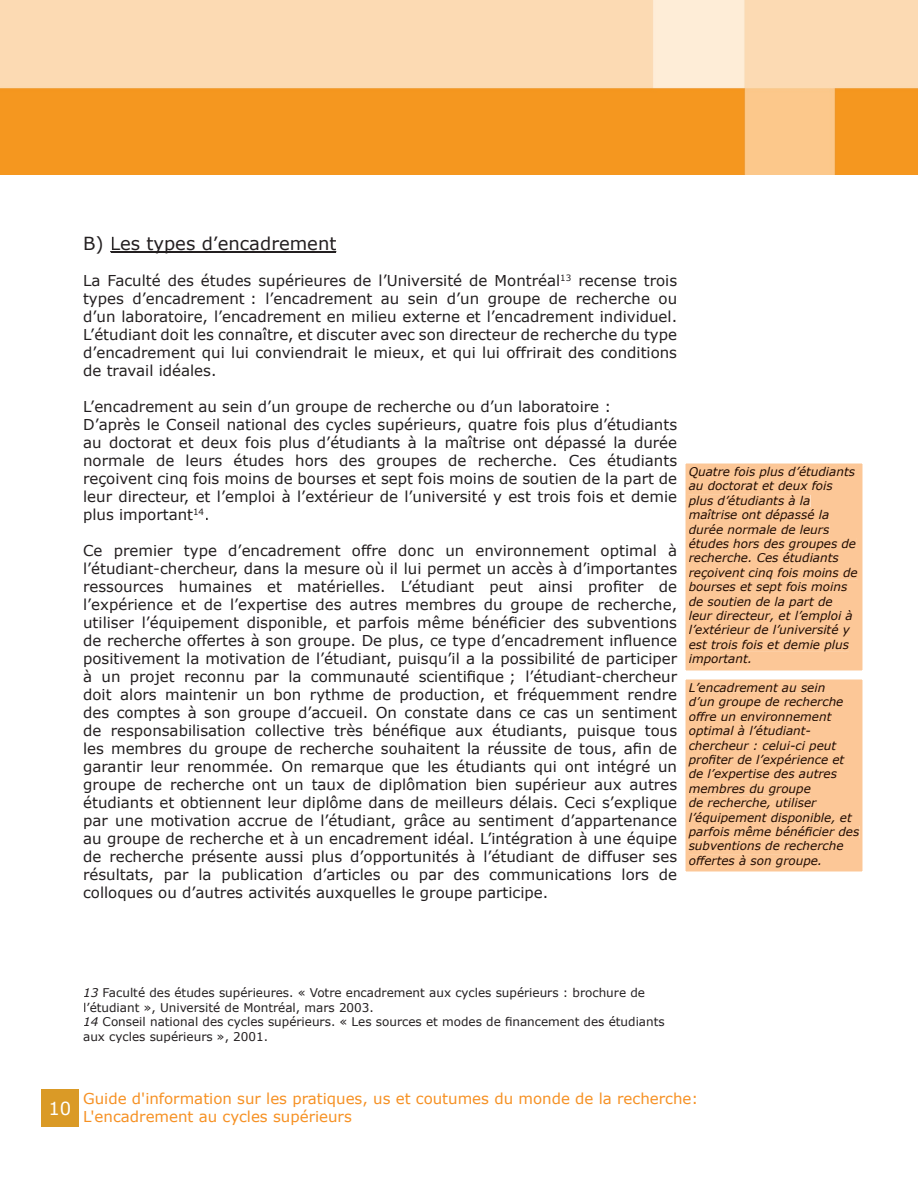
<style>
.page{position:relative;width:918px;height:1188px;background:#fff}
.page>*{position:absolute;margin:0;border:0;box-sizing:border-box;transform-origin:0 0}
.t1{font:18px "Verdana";color:#231f20}
.t2{font:18px "Verdana";color:#fff}
.t3{font:15px/18px "Verdana";color:#231f20;text-align:justify}
.t4{font:15px/18px "Verdana";color:#f69124}
.t5{font:italic 12px/14.4px "Verdana";color:#200b01}
.t6{font:12px/14.4px "Verdana";color:#231f20}
.s1{font-style:italic}
</style>
<div class="page">
<img style="left:0;top:0;width:917px;height:174px">
<hr style="left:112px;top:251px;width:224px;height:1px;background:#231f20">
<div style="left:41px;top:1089px;width:38px;height:37px;background:#da9a26"></div>
<div style="left:685px;top:463px;width:178px;height:208px;background:#fcc797"></div>
<div style="left:685px;top:679px;width:178px;height:193px;background:#fcc797"></div>
<img style="left:917px;top:0;width:1px;height:174px">
<p class="t1" style="left:83px;top:232px;width:255px">B) Les types d’encadrement</p>
<p class="t3" style="left:83px;top:271px;width:596px">La Faculté des études supérieures de l’Université de Montréal<sup>13</sup> recense trois types d’encadrement : l’encadrement au sein d’un groupe de recherche ou d’un laboratoire, l’encadrement en milieu externe et l’encadrement individuel.<br>L’étudiant doit les connaître, et discuter avec son directeur de recherche du type d’encadrement qui lui conviendrait le mieux, et qui lui offrirait des conditions de travail idéales.</p>
<p class="t3" style="left:83px;top:397px;width:596px;text-align:left">L’encadrement au sein d’un groupe de recherche ou d’un laboratoire :<br>D’après le Conseil national des cycles supérieurs, quatre fois plus d’étudiants au doctorat et deux fois plus d’étudiants à la maîtrise ont dépassé la durée normale de leurs études hors des groupes de recherche. Ces étudiants reçoivent cinq fois moins de bourses et sept fois moins de soutien de la part de leur directeur, et l’emploi à l’extérieur de l’université y est trois fois et demie plus important<sup>14</sup>.</p>
<p class="t3" style="left:83px;top:541px;width:596px">Ce premier type d’encadrement offre donc un environnement optimal à l’étudiant-chercheur, dans la mesure où il lui permet un accès à d’importantes ressources humaines et matérielles. L’étudiant peut ainsi profiter de l’expérience et de l’expertise des autres membres du groupe de recherche, utiliser l’équipement disponible, et parfois même bénéficier des subventions de recherche offertes à son groupe. De plus, ce type d’encadrement influence positivement la motivation de l’étudiant, puisqu’il a la possibilité de participer à un projet reconnu par la communauté scientifique ; l’étudiant-chercheur doit alors maintenir un bon rythme de production, et fréquemment rendre des comptes à son groupe d’accueil. On constate dans ce cas un sentiment de responsabilisation collective très bénéfique aux étudiants, puisque tous les membres du groupe de recherche souhaitent la réussite de tous, afin de garantir leur renommée. On remarque que les étudiants qui ont intégré un groupe de recherche ont un taux de diplômation bien supérieur aux autres étudiants et obtiennent leur diplôme dans de meilleurs délais. Ceci s’explique par une motivation accrue de l’étudiant, grâce au sentiment d’appartenance au groupe de recherche et à un encadrement idéal. L’intégration à une équipe de recherche présente aussi plus d’opportunités à l’étudiant de diffuser ses résultats, par la publication d’articles ou par des communications lors de colloques ou d’autres activités auxquelles le groupe participe.</p>
<p class="t5" style="left:689px;top:464px;width:170px">Quatre fois plus d’étudiants au doctorat et deux fois plus d’étudiants à la maîtrise ont dépassé la durée normale de leurs études hors des groupes de recherche. Ces étudiants reçoivent cinq fois moins de bourses et sept fois moins de soutien de la part de leur directeur, et l’emploi à l’extérieur de l’université y est trois fois et demie plus important.</p>
<p class="t5" style="left:689px;top:680px;width:172px">L’encadrement au sein<br>d’un groupe de recherche offre un environnement optimal à l’étudiant&shy;chercheur : celui-ci peut profiter de l’expérience et de l’expertise des autres membres du groupe<br>de recherche, utiliser l’équipement disponible, et parfois même bénéficier des subventions de recherche offertes à son groupe.</p>
<p class="t6" style="left:83px;top:985px;width:583px"><span class="s1">13</span> Faculté des études supérieures. « Votre encadrement aux cycles supérieurs : brochure de l’étudiant », Université de Montréal, mars 2003.<br><span class="s1">14</span> Conseil national des cycles supérieurs. « Les sources et modes de financement des étudiants aux cycles supérieurs », 2001.</p>
<p class="t2" style="left:48px;top:1097px;width:24px">10</p>
<p class="t4" style="left:83px;top:1089px;width:617px">Guide d'information sur les pratiques, us et coutumes du monde de la recherche:<br>L'encadrement au cycles supérieurs</p>
</div>
